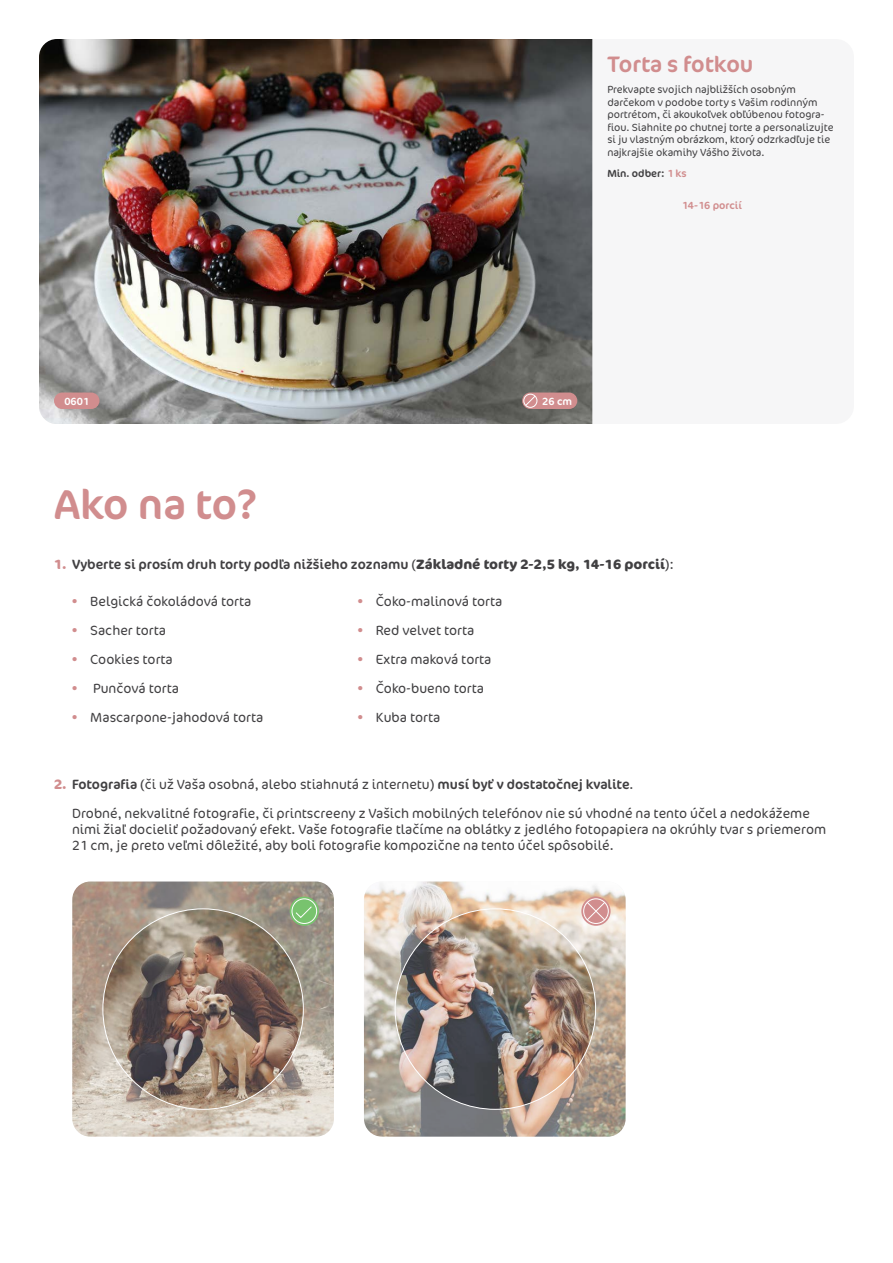
<style>
.page{position:relative;width:893px;height:1263px;background:#fff}
.page>*{position:absolute;margin:0;border:0;box-sizing:border-box;transform-origin:0 0}
.t1{font:42px "Cocon Pro";color:#d18d8e}
.t2{font:22.5px "Cocon Pro";color:#d18d8e}
.t3{font:300 13.5px/29px "Cocon Pro";color:#414042}
.t4{font:13.5px "Cocon Pro";color:#414042}
.t5{font:300 10.5px/12.6px "Cocon Pro";color:#414042}
.t6{font:10.5px "Cocon Pro";color:#414042}
.t7{font:10.5px "Cocon Pro";color:#d18d8e}
.t8{font:10.5px "Cocon Pro";color:#fff}
.s1{color:#d18d8e}
.s2{font-size:6.9px}
.s3{font-weight:700;color:#d18d8e}
.s4{font-weight:300}
.s5{font-weight:700}
.s6{font-weight:400}
</style>
<div class="page">
<img style="left:364px;top:881px;width:262px;height:256px">
<img style="left:72px;top:881px;width:262px;height:256px">
<div style="left:39px;top:39px;width:815px;height:385px;background:#f1f1f2;border-radius:18px"></div>
<img style="left:39px;top:39px;width:553px;height:385px">
<div style="left:54px;top:392px;width:45px;height:17px;background:#d18d8e;border-radius:8px"></div>
<div style="left:522px;top:392px;width:55px;height:17px;background:#d18d8e;border-radius:8px"></div>
<div style="left:523px;top:394px;width:14px;height:14px;border:1px solid #fff;border-radius:50%"></div>
<svg style="left:525px;top:395px;width:11px;height:11px"></svg>
<svg style="left:290px;top:896px;width:29px;height:30px"></svg>
<div style="left:292px;top:898px;width:25px;height:26px;border:1px solid #fff;border-radius:50%"></div>
<svg style="left:581px;top:896px;width:30px;height:30px"></svg>
<div style="left:583px;top:898px;width:26px;height:26px;border:1px solid #fff;border-radius:50%"></div>
<svg style="left:103px;top:906px;width:209px;height:203px;background:#afad9b"></svg>
<img style="left:103px;top:909px;width:200px;height:200px">
<svg style="left:395px;top:901px;width:211px;height:208px;background:#d2bcab"></svg>
<img style="left:395px;top:909px;width:201px;height:200px">
<h2 class="t2" style="left:607px;top:49px;width:148px">Torta s fotkou</h2>
<p class="t5" style="left:607px;top:83px;width:228px">Prekvapte svojich najbližších osobným darčekom v podobe torty s Vašim rodinným portrétom, či akoukoľvek obľúbenou fotogra&shy;fiou. Siahnite po chutnej torte a personalizujte si ju vlastným obrázkom, ktorý odzrkadľuje tie najkrajšie okamihy Vášho života.</p>
<p class="t6" style="left:607px;top:167px;width:81px">Min. odber: <span class="s1">1 ks</span></p>
<p class="t7" style="left:682px;top:198px;width:62px">14-16 porcií</p>
<p class="t8" style="left:64px;top:394px;width:26px">0601</p>
<p class="t8" style="left:529px;top:394px;width:44px"><span class="s2">1</span> 26 cm</p>
<h1 class="t1" style="left:54px;top:476px;width:204px">Ako na to?</h1>
<p class="t4" style="left:54px;top:556px;width:621px"><span class="s3">1.</span> Vyberte si prosím druh torty podľa nižšieho zoznamu <span class="s4">(</span><span class="s5">Základné torty 2-2,5 kg, 14-16 porcií</span><span class="s4">):</span></p>
<p class="t3" style="left:72px;top:587px;width:180px"><span class="s3">•</span> Belgická čokoládová torta</p>
<p class="t3" style="left:72px;top:616px;width:95px"><span class="s3">•</span> Sacher torta</p>
<p class="t3" style="left:72px;top:645px;width:102px"><span class="s3">•</span> Cookies torta</p>
<p class="t3" style="left:72px;top:674px;width:108px"><span class="s3">•</span> Punčová torta</p>
<p class="t3" style="left:72px;top:703px;width:192px"><span class="s3">•</span> Mascarpone-jahodová torta</p>
<p class="t3" style="left:358px;top:587px;width:146px"><span class="s3">•</span> Čoko-malinová torta</p>
<p class="t3" style="left:358px;top:616px;width:118px"><span class="s3">•</span> Red velvet torta</p>
<p class="t3" style="left:358px;top:645px;width:135px"><span class="s3">•</span> Extra maková torta</p>
<p class="t3" style="left:358px;top:674px;width:127px"><span class="s3">•</span> Čoko-bueno torta</p>
<p class="t3" style="left:358px;top:703px;width:84px"><span class="s3">•</span> Kuba torta</p>
<p class="t3" style="left:72px;top:770px;width:739px;text-indent:-18px"><span class="s3">2.</span> <span class="s6">Fotografia</span> (či už Vaša osobná, alebo stiahnutá z internetu) <span class="s6">musí byť v dostatočnej kvalite</span>.<br>Drobné, nekvalitné fotografie, či printscreeny z Vašich mobilných telefónov nie sú vhodné na tento účel a nedokážeme</p>
<p class="t3" style="left:72px;top:821px;width:756px;line-height:16.2px">nimi žiaľ docieliť požadovaný efekt. Vaše fotografie tlačíme na oblátky z jedlého fotopapiera na okrúhly tvar s priemerom<br>21 cm, je preto veľmi dôležité, aby boli fotografie kompozične na tento účel spôsobilé.</p>
</div>
